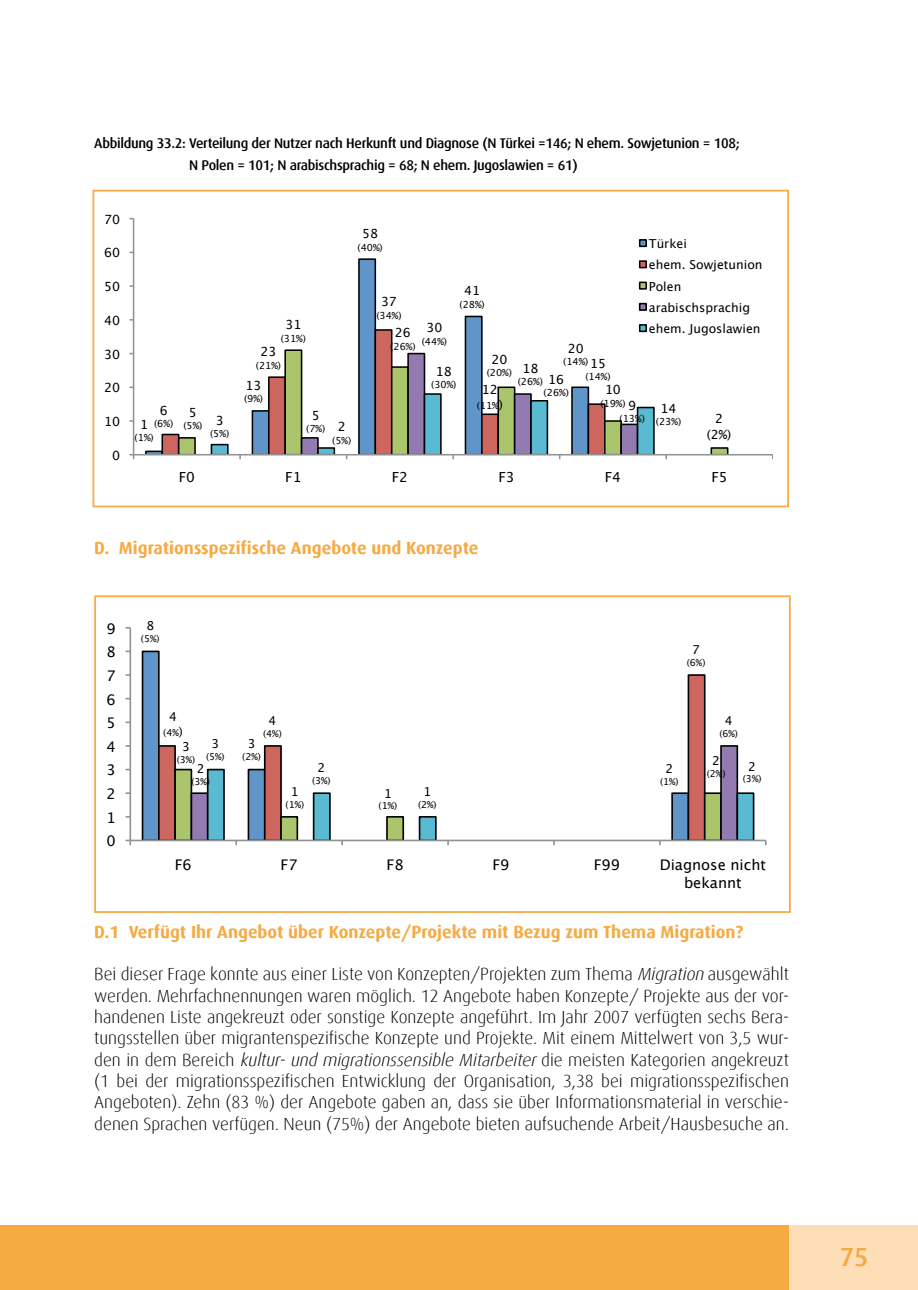
<style>
.page{position:relative;width:918px;height:1290px;background:#fff}
.page>*{position:absolute;margin:0;border:0;box-sizing:border-box;transform-origin:0 0}
.t1{font:500 26.25px "Dax";color:#f6aa42}
.t2{font:300 17.5px/21.3px "Dax";color:#000;text-align:justify}
.t3{font:700 17.5px "Dax";color:#f6aa42}
.t4{font:14.7px/17.8px "Lucida Grande";color:#000;text-align:center}
.t5{font:500 14px/21.3px "Dax";letter-spacing:-.02em;color:#000}
.t6{font:13.83px "Lucida Grande";color:#000}
.t7{font:12.78px "Lucida Grande";color:#000}
.t8{font:12.6px/15.4px "Lucida Grande";color:#000;text-align:center}
.t9{font:12.25px/21.2px "Lucida Grande";color:#000}
.t10{font:9.8px "Lucida Grande";color:#000}
.t11{font:9.45px "Lucida Grande";color:#000}
.s1{font-size:12.6px}
.s2{font-size:12.25px}
.s3{font-style:italic}
</style>
<div class="page">
<svg style="left:145px;top:258px;width:338px;height:196px"></svg>
<svg style="left:161px;top:328px;width:322px;height:126px"></svg>
<svg style="left:177px;top:349px;width:552px;height:105px"></svg>
<hr style="left:133px;top:219px;width:1px;height:236px;background:#929292">
<hr style="left:134px;top:454px;width:639px;height:1px;background:#929292">
<svg style="left:129px;top:454px;width:5px;height:5px"></svg>
<svg style="left:210px;top:352px;width:445px;height:107px"></svg>
<div style="left:639px;top:240px;width:7px;height:6px;background:#6095c9"></div>
<div style="left:639px;top:239px;width:8px;height:8px;border:2px solid #000"></div>
<div style="left:639px;top:261px;width:7px;height:7px;background:#cd665f"></div>
<div style="left:639px;top:260px;width:8px;height:8px;border:2px solid #000"></div>
<div style="left:639px;top:282px;width:7px;height:7px;background:#aac56c"></div>
<div style="left:639px;top:282px;width:8px;height:8px;border:2px solid #000"></div>
<div style="left:639px;top:304px;width:7px;height:6px;background:#937ab1"></div>
<div style="left:639px;top:303px;width:8px;height:8px;border:2px solid #000"></div>
<div style="left:639px;top:325px;width:7px;height:6px;background:#5abad1"></div>
<div style="left:639px;top:324px;width:8px;height:8px;border:2px solid #000"></div>
<div style="left:93px;top:190px;width:696px;height:317px;border:2px solid #f6aa42"></div>
<svg style="left:141px;top:650px;width:19px;height:189px;background:#5c88b3"></svg>
<svg style="left:157px;top:673px;width:549px;height:166px"></svg>
<svg style="left:190px;top:744px;width:549px;height:24px"></svg>
<hr style="left:129px;top:628px;width:2px;height:212px;background:#929292">
<hr style="left:130px;top:839px;width:636px;height:2px;background:#929292">
<svg style="left:126px;top:839px;width:5px;height:6px"></svg>
<svg style="left:173px;top:768px;width:582px;height:77px"></svg>
<div style="left:94px;top:595px;width:696px;height:318px;border:2px solid #f6aa42"></div>
<div style="left:0;top:1225px;width:918px;height:65px;background:#f6aa42"></div>
<div style="left:789px;top:1225px;width:129px;height:65px;background:#fddeb7"></div>
<p class="t5" style="left:189px;top:133px;width:552px;text-indent:-95px">Abbildung 33.2: Verteilung der Nutzer nach Herkunft und Diagnose (N Türkei =146; N ehem. Sowjetunion = 108;<br>N Polen = 101; N arabischsprachig = 68; N ehem. Jugoslawien = 61)</p>
<p class="t7" style="left:104px;top:212px;width:18px">70</p>
<p class="t7" style="left:104px;top:246px;width:18px">60</p>
<p class="t7" style="left:104px;top:279px;width:18px">50</p>
<p class="t7" style="left:104px;top:313px;width:18px">40</p>
<p class="t7" style="left:104px;top:347px;width:18px">30</p>
<p class="t7" style="left:104px;top:380px;width:18px">20</p>
<p class="t7" style="left:104px;top:414px;width:18px">10</p>
<p class="t7" style="left:112px;top:448px;width:10px">0</p>
<p class="t8" style="left:160px;top:403px;width:9px">6</p>
<p class="t10" style="left:154px;top:418px;width:21px">(6%)</p>
<p class="t8" style="left:140px;top:417px;width:9px">1</p>
<p class="t10" style="left:135px;top:432px;width:21px">(1%)</p>
<p class="t8" style="left:189px;top:405px;width:9px">5</p>
<p class="t10" style="left:183px;top:420px;width:21px">(5%)</p>
<p class="t8" style="left:362px;top:226px;width:17px">58</p>
<p class="t10" style="left:357px;top:241px;width:27px">(40%)</p>
<p class="t9" style="left:649px;top:233px;width:115px">Türkei<br>ehem. Sowjetunion<br>Polen arabischsprachig ehem. Jugoslawien</p>
<p class="t8" style="left:464px;top:283px;width:17px">41</p>
<p class="t10" style="left:459px;top:299px;width:27px">(28%)</p>
<p class="t8" style="left:381px;top:294px;width:17px">37</p>
<p class="t10" style="left:376px;top:309px;width:27px">(34%)</p>
<p class="t8" style="left:285px;top:317px;width:17px">31</p>
<p class="t10" style="left:281px;top:332px;width:27px">(31%)</p>
<p class="t8" style="left:426px;top:320px;width:17px">30</p>
<p class="t10" style="left:422px;top:336px;width:27px">(44%)</p>
<p class="t8" style="left:395px;top:325px;width:17px">26</p>
<p class="t10" style="left:390px;top:341px;width:27px">(26%)</p>
<p class="t8" style="left:568px;top:341px;width:17px">20</p>
<p class="t10" style="left:563px;top:356px;width:27px">(14%)</p>
<p class="t8" style="left:260px;top:344px;width:17px">23</p>
<p class="t10" style="left:256px;top:359px;width:27px">(21%)</p>
<p class="t8" style="left:491px;top:351px;width:17px">20</p>
<p class="t10" style="left:487px;top:367px;width:27px">(20%)</p>
<p class="t8" style="left:590px;top:356px;width:17px">15</p>
<p class="t10" style="left:585px;top:371px;width:27px">(14%)</p>
<p class="t8" style="left:522px;top:361px;width:17px">18</p>
<p class="t10" style="left:518px;top:376px;width:27px">(26%)</p>
<p class="t8" style="left:436px;top:364px;width:17px">18</p>
<p class="t10" style="left:431px;top:379px;width:27px">(30%)</p>
<p class="t8" style="left:548px;top:372px;width:17px">16</p>
<p class="t10" style="left:543px;top:387px;width:27px">(26%)</p>
<p class="t8" style="left:245px;top:378px;width:17px">13</p>
<p class="t10" style="left:244px;top:393px;width:21px">(9%)</p>
<p class="t8" style="left:482px;top:382px;width:17px">12</p>
<p class="t10" style="left:477px;top:400px;width:28px">(11%<span class="s1">)</span></p>
<p class="t8" style="left:605px;top:382px;width:17px">10</p>
<p class="t10" style="left:600px;top:398px;width:27px">(19%)</p>
<p class="t8" style="left:628px;top:397px;width:9px">9</p>
<p class="t8" style="left:660px;top:401px;width:17px">14</p>
<p class="t10" style="left:656px;top:416px;width:27px">(23%)</p>
<p class="t8" style="left:312px;top:407px;width:9px">5</p>
<p class="t10" style="left:306px;top:423px;width:21px">(7%)</p>
<p class="t8" style="left:707px;top:411px;width:26px">2 (2%)</p>
<p class="t8" style="left:216px;top:413px;width:9px">3</p>
<p class="t10" style="left:619px;top:413px;width:27px">(13%)</p>
<p class="t10" style="left:210px;top:428px;width:21px">(5%)</p>
<p class="t8" style="left:338px;top:419px;width:9px">2</p>
<p class="t10" style="left:332px;top:434px;width:21px">(5%)</p>
<p class="t6" style="left:179px;top:469px;width:18px">F0</p>
<p class="t6" style="left:285px;top:469px;width:18px">F1</p>
<p class="t6" style="left:392px;top:469px;width:18px">F2</p>
<p class="t6" style="left:498px;top:469px;width:18px">F3</p>
<p class="t6" style="left:605px;top:469px;width:18px">F4</p>
<p class="t6" style="left:711px;top:469px;width:18px">F5</p>
<p class="t3" style="left:94px;top:538px;width:386px">D. Migrationsspezifische Angebote und Konzepte</p>
<p class="t4" style="left:107px;top:620px;width:11px">9</p>
<p class="t4" style="left:107px;top:643px;width:11px">8</p>
<p class="t4" style="left:107px;top:667px;width:11px">7</p>
<p class="t4" style="left:107px;top:690px;width:11px">6</p>
<p class="t4" style="left:107px;top:714px;width:11px">5</p>
<p class="t4" style="left:107px;top:738px;width:11px">4</p>
<p class="t4" style="left:107px;top:761px;width:11px">3</p>
<p class="t4" style="left:107px;top:785px;width:11px">2</p>
<p class="t4" style="left:107px;top:809px;width:11px">1</p>
<p class="t4" style="left:107px;top:832px;width:11px">0</p>
<p class="t9" style="left:146px;top:615px;width:9px">8</p>
<p class="t11" style="left:141px;top:633px;width:20px">(5%)</p>
<p class="t9" style="left:169px;top:706px;width:9px">4</p>
<p class="t11" style="left:163px;top:727px;width:21px">(4%<span class="s2">)</span></p>
<p class="t9" style="left:212px;top:733px;width:9px">3</p>
<p class="t11" style="left:206px;top:751px;width:20px">(5%)</p>
<p class="t9" style="left:182px;top:736px;width:9px">3</p>
<p class="t11" style="left:177px;top:754px;width:20px">(3%)</p>
<p class="t9" style="left:197px;top:759px;width:9px">2</p>
<p class="t11" style="left:191px;top:776px;width:20px">(3%)</p>
<p class="t9" style="left:269px;top:710px;width:9px">4</p>
<p class="t11" style="left:263px;top:728px;width:20px">(4%)</p>
<p class="t9" style="left:248px;top:733px;width:9px">3</p>
<p class="t11" style="left:242px;top:751px;width:20px">(2%)</p>
<p class="t9" style="left:291px;top:781px;width:9px">1</p>
<p class="t11" style="left:285px;top:799px;width:20px">(1%)</p>
<p class="t9" style="left:317px;top:757px;width:9px">2</p>
<p class="t11" style="left:312px;top:775px;width:20px">(3%)</p>
<p class="t9" style="left:384px;top:783px;width:9px">1</p>
<p class="t11" style="left:379px;top:801px;width:20px">(1%)</p>
<p class="t9" style="left:423px;top:781px;width:9px">1</p>
<p class="t11" style="left:418px;top:799px;width:20px">(2%)</p>
<p class="t9" style="left:692px;top:639px;width:9px">7</p>
<p class="t11" style="left:687px;top:657px;width:20px">(6%)</p>
<p class="t9" style="left:665px;top:758px;width:9px">2</p>
<p class="t11" style="left:660px;top:776px;width:20px">(1%)</p>
<p class="t9" style="left:725px;top:710px;width:9px">4</p>
<p class="t11" style="left:719px;top:728px;width:20px">(6%)</p>
<p class="t9" style="left:712px;top:750px;width:9px">2</p>
<p class="t11" style="left:707px;top:768px;width:20px">(2%)</p>
<p class="t9" style="left:748px;top:756px;width:9px">2</p>
<p class="t11" style="left:743px;top:774px;width:20px">(3%)</p>
<p class="t4" style="left:175px;top:855px;width:19px">F6</p>
<p class="t4" style="left:281px;top:855px;width:19px">F7</p>
<p class="t4" style="left:386px;top:855px;width:19px">F8</p>
<p class="t4" style="left:492px;top:855px;width:19px">F9</p>
<p class="t4" style="left:594px;top:855px;width:28px">F99</p>
<p class="t4" style="left:660px;top:855px;width:108px">Diagnose nicht bekannt</p>
<p class="t3" style="left:94px;top:922px;width:651px">D.1 Verfügt Ihr Angebot über Konzepte/Projekte mit Bezug zum Thema Migration?</p>
<p class="t2" style="left:94px;top:964px;width:696px">Bei dieser Frage konnte aus einer Liste von Konzepten/Projekten zum Thema <span class="s3">Migration</span> ausgewählt werden. Mehrfachnennungen waren möglich. 12 Angebote haben Konzepte/ Projekte aus der vor&shy;handenen Liste angekreuzt oder sonstige Konzepte angeführt. Im Jahr 2007 verfügten sechs Bera&shy;tungsstellen über migrantenspezifische Konzepte und Projekte. Mit einem Mittelwert von 3,5 wur&shy;den in dem Bereich <span class="s3">kultur- und migrationssensible Mitarbeiter</span> die meisten Kategorien angekreuzt (1 bei der migrationsspezifischen Entwicklung der Organisation, 3,38 bei migrationsspezifischen Angeboten). Zehn (83 %) der Angebote gaben an, dass sie über Informationsmaterial in verschie&shy;denen Sprachen verfügen. Neun (75%) der Angebote bieten aufsuchende Arbeit/Hausbesuche an.</p>
<p class="t1" style="left:839px;top:1242px;width:30px">75</p>
</div>
